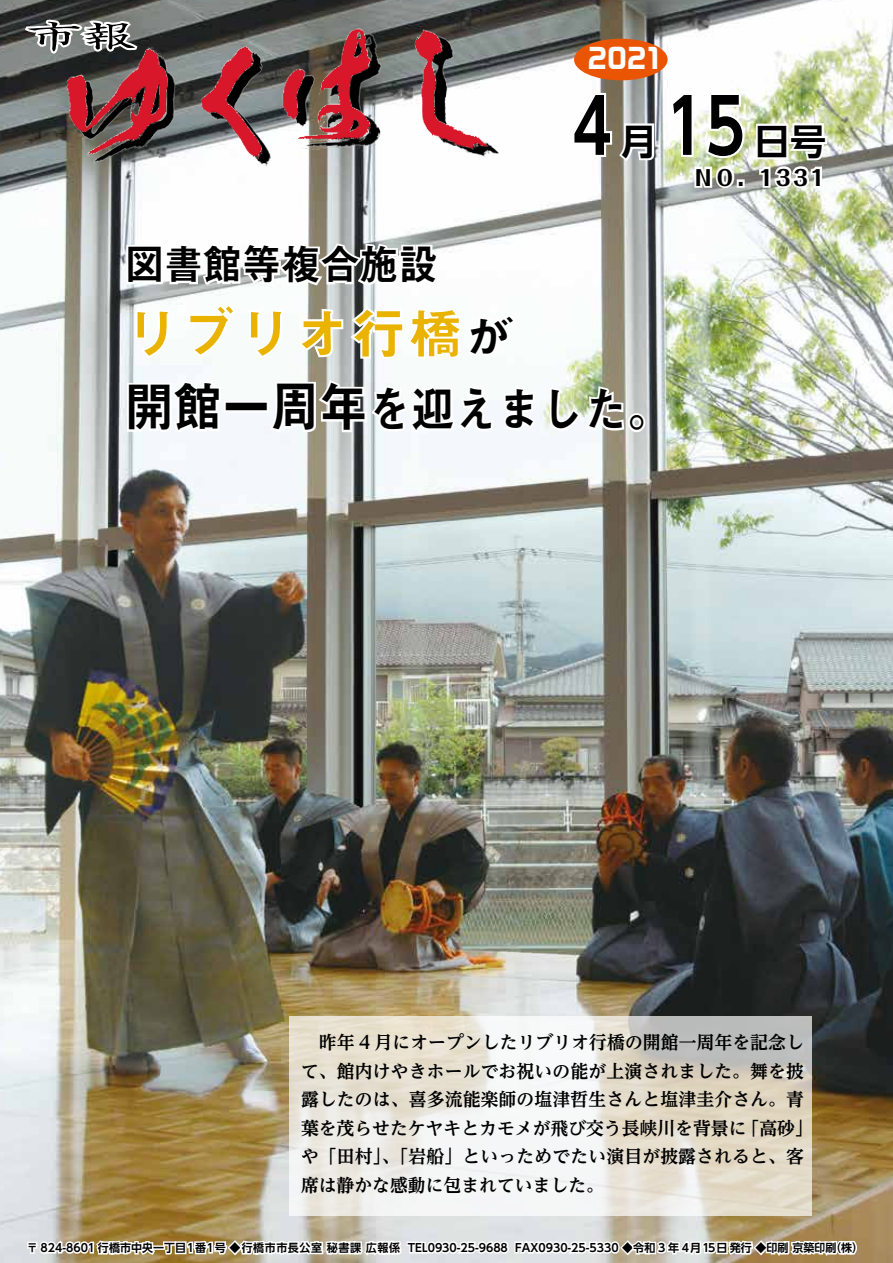
<style>
.page{position:relative;width:893px;height:1263px;background:#fff}
.page>*{position:absolute;margin:0;border:0;box-sizing:border-box;transform-origin:0 0}
.t1{font:700 75px "UD Shin Go Pro De";color:#000;scale:.8 1}
.t2{font:54px "Midashi Go Pro MB31";letter-spacing:.05em;color:#eab300}
.t3{font:48px "Midashi Go Pro MB31";color:#000;scale:.9 1}
.t4{font:42px "Midashi Go Pro MB31";color:#000;scale:.93 1}
.t5{font:30px "Shinsei Kai Pro CBSK1";color:#000;scale:1.8 1}
.t6{font:700 27px "Ro G San Srf Std";color:#fff;scale:.9 1}
.t7{font:800 21px "Folk Pro";letter-spacing:.15em;color:#000;scale:.9 1}
.t8{font:700 18px/28.5px "UD Reimin Pro";letter-spacing:.005em;color:#000}
.t9{font:700 11.25px "UD Shin Go Pro De";color:#000}
.s1{font-size:36px}
.s2{font-size:48px;color:#000}
.s3{font-size:54px}
</style>
<div class="page">
<img style="left:0;top:0;width:893px;height:1263px">
<svg style="left:22px;top:0;width:117px;height:56px;background:#5f605f"></svg>
<div style="left:574px;top:39px;width:94px;height:41px;background:#ea5504;border-radius:50%"></div>
<svg style="left:570px;top:91px;width:86px;height:73px"></svg>
<svg style="left:667px;top:91px;width:80px;height:114px"></svg>
<svg style="left:754px;top:121px;width:75px;height:69px"></svg>
<svg style="left:26px;top:1226px;width:833px;height:33px"></svg>
<svg style="left:121px;top:217px;width:321px;height:71px"></svg>
<svg style="left:133px;top:307px;width:39px;height:54px"></svg>
<svg style="left:186px;top:301px;width:53px;height:59px"></svg>
<svg style="left:246px;top:307px;width:39px;height:54px"></svg>
<svg style="left:295px;top:304px;width:224px;height:57px"></svg>
<svg style="left:125px;top:379px;width:98px;height:56px"></svg>
<svg style="left:267px;top:377px;width:272px;height:58px"></svg>
<svg style="left:547px;top:383px;width:101px;height:51px"></svg>
<svg style="left:290px;top:1016px;width:522px;height:200px"></svg>
<img style="left:60px;top:17px;width:466px;height:170px">
<img style="left:53px;top:12px;width:461px;height:168px">
<h3 class="t5" style="left:27px;top:13px;width:62px">市報</h3>
<h3 class="t6" style="left:587px;top:41px;width:84px">2021</h3>
<h1 class="t1" style="left:572px;top:65px;width:319px">4<span class="s1">月</span>15<span class="s1">日号</span></h1>
<p class="t7" style="left:694px;top:160px;width:147px">ＮＯ．1331</p>
<h3 class="t4" style="left:125px;top:231px;width:337px">図書館等複合施設</h3>
<h2 class="t2" style="left:125px;top:290px;width:390px">リブリオ行橋<span class="s2">が</span></h2>
<h3 class="t3" style="left:125px;top:371px;width:608px"><span class="s3">開館一周年</span>を迎えました。</h3>
<p class="t8" style="left:301px;top:1028px;width:513px">　昨年 4 月にオープンしたリブリオ行橋の開館一周年を記念して、館内けやきホールでお祝いの能が上演されました。舞を披露したのは、喜多流能楽師の塩津哲生さんと塩津圭介さん。青葉を茂らせたケヤキとカモメが飛び交う長峡川を背景に「高砂」や「田村」、「岩船」といっためでたい演目が披露されると、客席は静かな感動に包まれていました。</p>
<p class="t9" style="left:27px;top:1238px;width:838px">〒 824-8601 行橋市中央一丁目１番１号 ◆行橋市市長公室 秘書課 広報係 TEL0930-25-9688 FAX0930-25-5330 ◆令和 3 年 4月15日 発行 ◆印刷 京築印刷 （株）</p>
</div>
